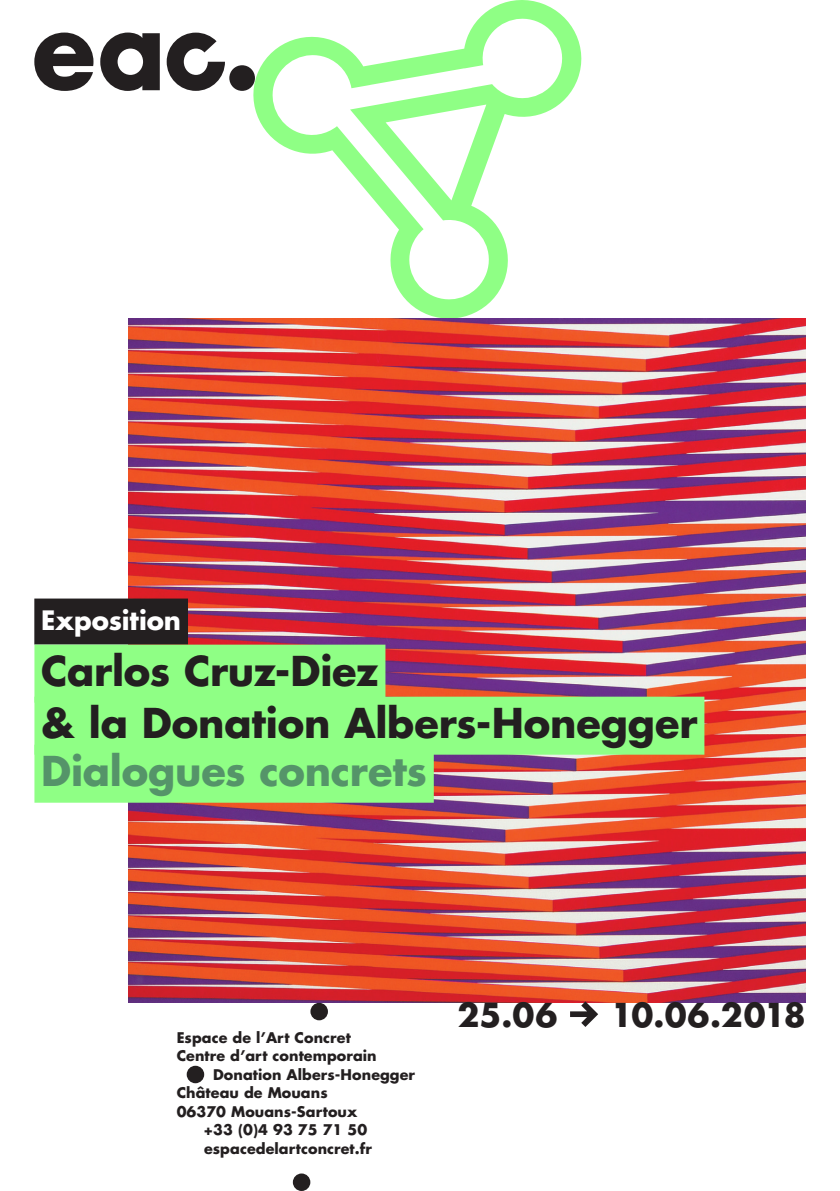
<style>
.page{position:relative;width:840px;height:1191px;background:#fff}
.page>*{position:absolute;margin:0;border:0;box-sizing:border-box;transform-origin:0 0}
.t1{font:40px/52px "Futura Amandiers Bold";letter-spacing:-.005em;color:#231f20}
.t2{font:40px "Futura Amandiers Bold";letter-spacing:-.005em;color:#559469}
.t3{font:32px "Futura Amandiers Bold";letter-spacing:.005em;color:#231f20}
.t4{font:26px "Futura Amandiers Bold";color:#fff}
.t5{font:14.4px "Futura Amandiers Bold";letter-spacing:.005em;color:#231f20}
</style>
<div class="page">
<svg style="left:100px;top:33px;width:60px;height:58px"></svg>
<svg style="left:166px;top:33px;width:59px;height:58px"></svg>
<div style="left:229px;top:65px;width:26px;height:26px;background:#231f20;border-radius:50%"></div>
<svg style="left:34px;top:33px;width:59px;height:58px"></svg>
<svg style="left:246px;top:0;width:336px;height:318px"></svg>
<img style="left:128px;top:318px;width:677px;height:684px">
<svg style="left:569px;top:1001px;width:29px;height:26px"></svg>
<div style="left:310px;top:1002px;width:18px;height:18px;background:#231f20;border-radius:50%"></div>
<div style="left:293px;top:1173px;width:17px;height:18px;background:#231f20;border-radius:50%"></div>
<div style="left:186px;top:1065px;width:18px;height:18px;background:#231f20;border-radius:50%"></div>
<div style="left:34px;top:598px;width:154px;height:46px;background:#231f20"></div>
<div style="left:34px;top:644px;width:351px;height:58px;background:#8fff85"></div>
<div style="left:34px;top:696px;width:670px;height:58px;background:#8fff85"></div>
<div style="left:34px;top:744px;width:399px;height:58px;background:#8fff85"></div>
<h3 class="t4" style="left:41px;top:603px;width:141px">Exposition</h3>
<h1 class="t1" style="left:41px;top:644px;width:657px">Carlos Cruz-Diez<br>&amp; la Donation Albers-Honegger</h1>
<h1 class="t2" style="left:41px;top:744px;width:387px">Dialogues concrets</h1>
<p class="t5" style="left:176px;top:1027px;width:175px">Espace de l’Art Concret</p>
<p class="t5" style="left:176px;top:1046px;width:201px">Centre d’art contemporain</p>
<p class="t5" style="left:213px;top:1064px;width:203px">Donation Albers‑Honegger</p>
<p class="t5" style="left:176px;top:1083px;width:152px">Château de Mouans</p>
<p class="t5" style="left:176px;top:1101px;width:182px">06370 Mouans‑Sartoux</p>
<p class="t5" style="left:203px;top:1120px;width:165px">+33 (0)4 93 75 71 50</p>
<p class="t5" style="left:204px;top:1138px;width:169px">espacedelartconcret.fr</p>
<h2 class="t3" style="left:457px;top:993px;width:101px">25.06</h2>
<h2 class="t3" style="left:610px;top:993px;width:196px">10.06.2018</h2>
</div>
